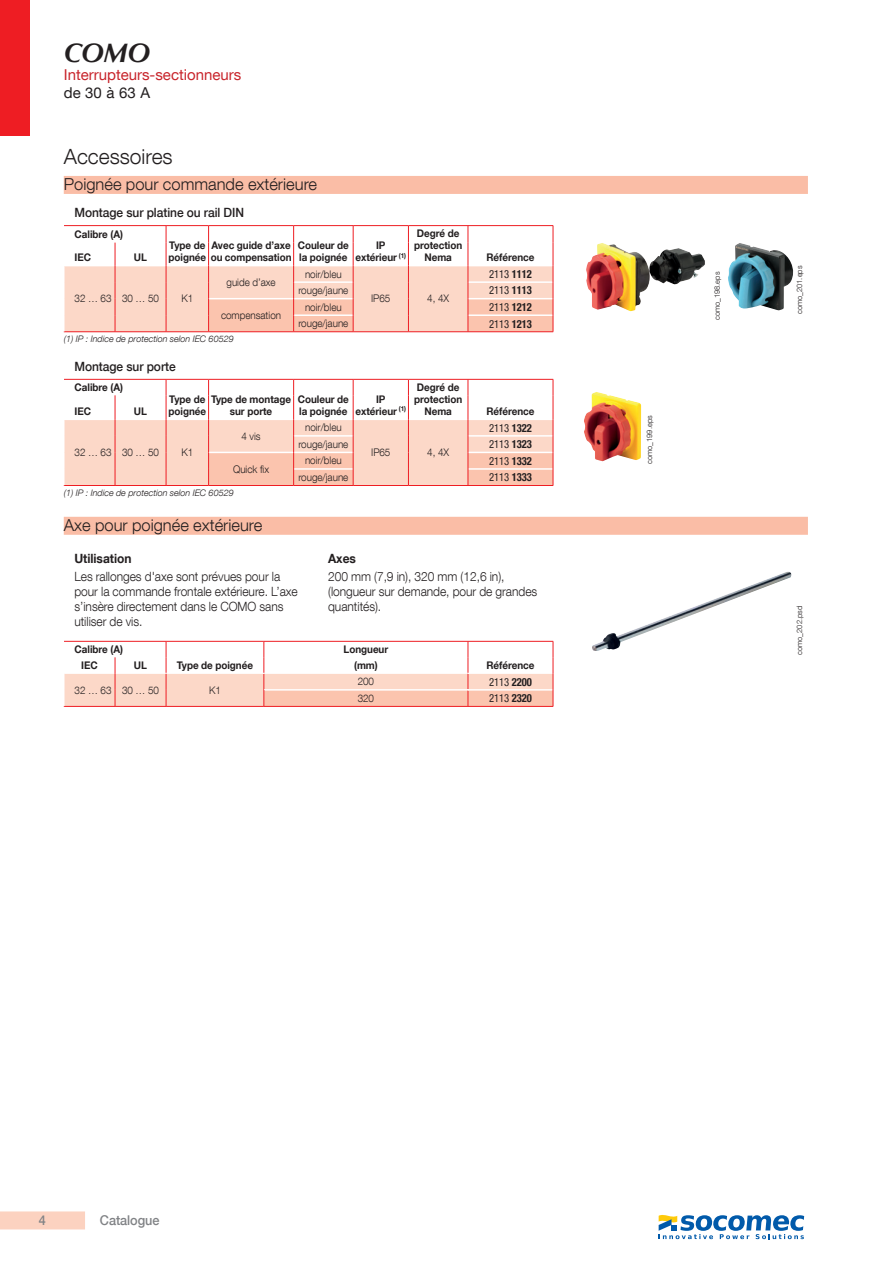
<style>
.page{position:relative;width:893px;height:1263px;background:#fff}
.page>*{position:absolute;margin:0;border:0;box-sizing:border-box;transform-origin:0 0}
.t1{font:italic 700 27px "Optima LT Std";color:#231f20}
.t2{font:300 21px "Helvetica Neue LT Com";color:#231f20}
.t3{font:300 16.5px "Helvetica Neue LT Com";color:#231f20}
.t4{font:15px "Helvetica Neue LT Com";color:#c8242b}
.t5{font:15px "Helvetica Neue LT Com";color:#231f20}
.t6{font:500 13.5px "Helvetica Neue LT Com";letter-spacing:-.005em;color:#808285;scale:.94 1}
.t7{font:300 12.75px/15px "Helvetica Neue LT Com";letter-spacing:-.005em;color:#231f20;scale:.94 1}
.t8{font:500 12.75px "Helvetica Neue LT Com";letter-spacing:-.005em;color:#231f20;scale:.94 1}
.t9{font:700 12.75px "Helvetica Neue LT Com";letter-spacing:-.005em;color:#231f20;scale:.94 1}
.t10{font:condensed 11.25px "Helvetica Neue LT Com";color:#231f20;scale:.94 1}
.t11{font:700 10.5px/12px "Helvetica Neue LT Com";letter-spacing:-.005em;color:#231f20;scale:.94 1}
.t12{font:300 10.5px "Helvetica Neue LT Com";letter-spacing:-.005em;color:#231f20;scale:.94 1}
.t13{font:italic 300 9px "Helvetica Neue LT Com";color:#231f20}
.t14{font:300 7.5px "Helvetica Neue LT Com";color:#231f20}
.s1{font-weight:700}
</style>
<div class="page">
<div style="left:0;top:1211px;width:85px;height:18px;background:#fcd2c0"></div>
<div style="left:0;top:0;width:30px;height:136px;background:#ee1d23"></div>
<div style="left:64px;top:176px;width:744px;height:18px;background:#fabda6"></div>
<hr style="left:64px;top:225px;width:51px;height:1px;background:#ee1d23">
<hr style="left:115px;top:225px;width:51px;height:1px;background:#ee1d23">
<hr style="left:166px;top:225px;width:43px;height:1px;background:#ee1d23">
<hr style="left:209px;top:225px;width:85px;height:1px;background:#ee1d23">
<hr style="left:294px;top:225px;width:59px;height:1px;background:#ee1d23">
<hr style="left:353px;top:225px;width:55px;height:1px;background:#ee1d23">
<hr style="left:408px;top:225px;width:60px;height:1px;background:#ee1d23">
<hr style="left:468px;top:225px;width:85px;height:1px;background:#ee1d23">
<svg style="left:64px;top:226px;width:490px;height:106px"></svg>
<div style="left:64px;top:517px;width:744px;height:18px;background:#fabda6"></div>
<hr style="left:64px;top:706px;width:51px;height:1px;background:#ee1d23">
<hr style="left:115px;top:706px;width:51px;height:1px;background:#ee1d23">
<hr style="left:166px;top:706px;width:98px;height:1px;background:#ee1d23">
<hr style="left:468px;top:706px;width:85px;height:1px;background:#ee1d23">
<hr style="left:264px;top:706px;width:204px;height:1px;background:#ee1d23">
<svg style="left:64px;top:641px;width:490px;height:65px"></svg>
<hr style="left:64px;top:485px;width:51px;height:1px;background:#ee1d23">
<hr style="left:115px;top:485px;width:51px;height:1px;background:#ee1d23">
<hr style="left:166px;top:485px;width:43px;height:1px;background:#ee1d23">
<hr style="left:353px;top:485px;width:55px;height:1px;background:#ee1d23">
<hr style="left:408px;top:485px;width:60px;height:1px;background:#ee1d23">
<hr style="left:209px;top:485px;width:85px;height:1px;background:#ee1d23">
<hr style="left:294px;top:485px;width:59px;height:1px;background:#ee1d23">
<hr style="left:468px;top:485px;width:85px;height:1px;background:#ee1d23">
<svg style="left:64px;top:379px;width:490px;height:106px"></svg>
<img style="left:584px;top:392px;width:57px;height:69px">
<img style="left:728px;top:243px;width:66px;height:67px">
<img style="left:586px;top:243px;width:119px;height:68px">
<img style="left:592px;top:571px;width:199px;height:80px">
<svg style="left:659px;top:1215px;width:145px;height:24px"></svg>
<h1 class="t1" style="left:64px;top:37px;width:88px">COMO</h1>
<h3 class="t4" style="left:64px;top:66px;width:179px">Interrupteurs-sectionneurs</h3>
<h3 class="t5" style="left:64px;top:84px;width:88px">de 30 à 63 A</h3>
<h2 class="t2" style="left:64px;top:144px;width:110px">Accessoires</h2>
<h3 class="t3" style="left:64px;top:174px;width:255px">Poignée pour commande extérieure</h3>
<p class="t11" style="left:75px;top:228px;width:53px">Calibre (A)</p>
<p class="t11" style="left:168px;top:239px;width:132px">Type de<br>poignée ou compensation</p>
<p class="t8" style="left:74px;top:205px;width:182px">Montage sur platine ou rail DIN</p>
<p class="t11" style="left:414px;top:227px;width:53px">Degré de protection</p>
<p class="t11" style="left:211px;top:239px;width:86px">Avec guide d’axe</p>
<p class="t11" style="left:298px;top:239px;width:56px">Couleur de la poignée</p>
<p class="t11" style="left:355px;top:239px;width:55px;text-align:center">IP extérieur <sup>(1)</sup></p>
<p class="t11" style="left:75px;top:251px;width:19px">IEC</p>
<p class="t11" style="left:134px;top:251px;width:15px">UL</p>
<p class="t11" style="left:424px;top:251px;width:31px">Nema</p>
<p class="t11" style="left:486px;top:251px;width:53px">Référence</p>
<p class="t12" style="left:75px;top:292px;width:91px">32 … 63 30 … 50</p>
<p class="t12" style="left:181px;top:292px;width:14px">K1</p>
<p class="t10" style="left:489px;top:267px;width:47px">2113 <span class="s1">1112</span></p>
<p class="t12" style="left:305px;top:267px;width:41px">noir/bleu</p>
<p class="t12" style="left:227px;top:276px;width:54px">guide d’axe</p>
<p class="t12" style="left:298px;top:284px;width:55px">rouge/jaune</p>
<p class="t10" style="left:489px;top:284px;width:47px">2113 <span class="s1">1113</span></p>
<p class="t12" style="left:371px;top:292px;width:22px">IP65</p>
<p class="t12" style="left:427px;top:292px;width:25px">4, 4X</p>
<p class="t12" style="left:305px;top:301px;width:41px">noir/bleu</p>
<p class="t10" style="left:489px;top:300px;width:47px">2113 <span class="s1">1212</span></p>
<p class="t12" style="left:298px;top:317px;width:55px">rouge/jaune</p>
<p class="t10" style="left:489px;top:317px;width:47px">2113 <span class="s1">1213</span></p>
<p class="t12" style="left:221px;top:309px;width:65px">compensation</p>
<p class="t13" style="left:64px;top:333px;width:171px">(1) IP : Indice de protection selon IEC 60529</p>
<p class="t8" style="left:74px;top:359px;width:109px">Montage sur porte</p>
<p class="t11" style="left:75px;top:381px;width:53px">Calibre (A)</p>
<p class="t11" style="left:414px;top:381px;width:53px">Degré de protection</p>
<p class="t11" style="left:168px;top:393px;width:42px">Type de poignée</p>
<p class="t11" style="left:211px;top:393px;width:87px;text-align:center">Type de montage sur porte</p>
<p class="t11" style="left:298px;top:393px;width:56px">Couleur de la poignée</p>
<p class="t11" style="left:355px;top:393px;width:55px;text-align:center">IP extérieur <sup>(1)</sup></p>
<p class="t11" style="left:75px;top:405px;width:19px">IEC</p>
<p class="t11" style="left:134px;top:405px;width:15px">UL</p>
<p class="t11" style="left:424px;top:405px;width:31px">Nema</p>
<p class="t11" style="left:486px;top:405px;width:53px">Référence</p>
<p class="t12" style="left:75px;top:446px;width:91px">32 … 63 30 … 50</p>
<p class="t12" style="left:181px;top:446px;width:14px">K1</p>
<p class="t10" style="left:489px;top:421px;width:47px">2113 <span class="s1">1322</span></p>
<p class="t12" style="left:305px;top:421px;width:41px">noir/bleu</p>
<p class="t12" style="left:242px;top:429px;width:22px">4 vis</p>
<p class="t12" style="left:298px;top:438px;width:55px">rouge/jaune</p>
<p class="t10" style="left:489px;top:438px;width:47px">2113 <span class="s1">1323</span></p>
<p class="t12" style="left:371px;top:446px;width:22px">IP65</p>
<p class="t12" style="left:427px;top:446px;width:25px">4, 4X</p>
<p class="t12" style="left:305px;top:454px;width:41px">noir/bleu</p>
<p class="t10" style="left:489px;top:454px;width:47px">2113 <span class="s1">1332</span></p>
<p class="t12" style="left:298px;top:471px;width:55px">rouge/jaune</p>
<p class="t10" style="left:489px;top:471px;width:47px">2113 <span class="s1">1333</span></p>
<p class="t12" style="left:233px;top:462px;width:40px">Quick fix</p>
<p class="t13" style="left:64px;top:487px;width:171px">(1) IP : Indice de protection selon IEC 60529</p>
<h3 class="t3" style="left:64px;top:515px;width:200px">Axe pour poignée extérieure</h3>
<p class="t9" style="left:74px;top:551px;width:62px">Utilisation</p>
<p class="t7" style="left:74px;top:568px;width:239px">Les rallonges d'axe sont prévues pour la pour la commande frontale extérieure. L’axe s’insère directement dans le COMO sans utiliser de vis.</p>
<p class="t11" style="left:75px;top:643px;width:53px">Calibre (A)</p>
<p class="t9" style="left:328px;top:551px;width:31px">Axes</p>
<p class="t7" style="left:328px;top:568px;width:224px">200 mm (7,9 in), 320 mm (12,6 in), (longueur sur demande, pour de grandes quantités).</p>
<p class="t11" style="left:344px;top:643px;width:49px">Longueur</p>
<p class="t11" style="left:81px;top:659px;width:19px">IEC</p>
<p class="t11" style="left:134px;top:659px;width:15px">UL</p>
<p class="t11" style="left:354px;top:659px;width:27px">(mm)</p>
<p class="t11" style="left:486px;top:659px;width:53px">Référence</p>
<p class="t12" style="left:75px;top:683px;width:91px">32 … 63 30 … 50</p>
<p class="t12" style="left:209px;top:683px;width:14px">K1</p>
<p class="t11" style="left:177px;top:659px;width:83px">Type de poignée</p>
<p class="t12" style="left:358px;top:675px;width:19px">200</p>
<p class="t10" style="left:489px;top:675px;width:47px">2113 <span class="s1">2200</span></p>
<p class="t12" style="left:358px;top:692px;width:19px">320</p>
<p class="t10" style="left:489px;top:691px;width:47px">2113 <span class="s1">2320</span></p>
<p class="t14" style="left:645px;top:464px;width:50px;rotate:-90deg">como_199.eps</p>
<p class="t14" style="left:713px;top:320px;width:50px;rotate:-90deg">como_198.eps</p>
<p class="t14" style="left:795px;top:314px;width:50px;rotate:-90deg">como_201.eps</p>
<p class="t14" style="left:795px;top:655px;width:51px;rotate:-90deg">como_202.psd</p>
<p class="t6" style="left:39px;top:1212px;width:9px">4</p>
<p class="t6" style="left:100px;top:1212px;width:65px">Catalogue</p>
</div>
